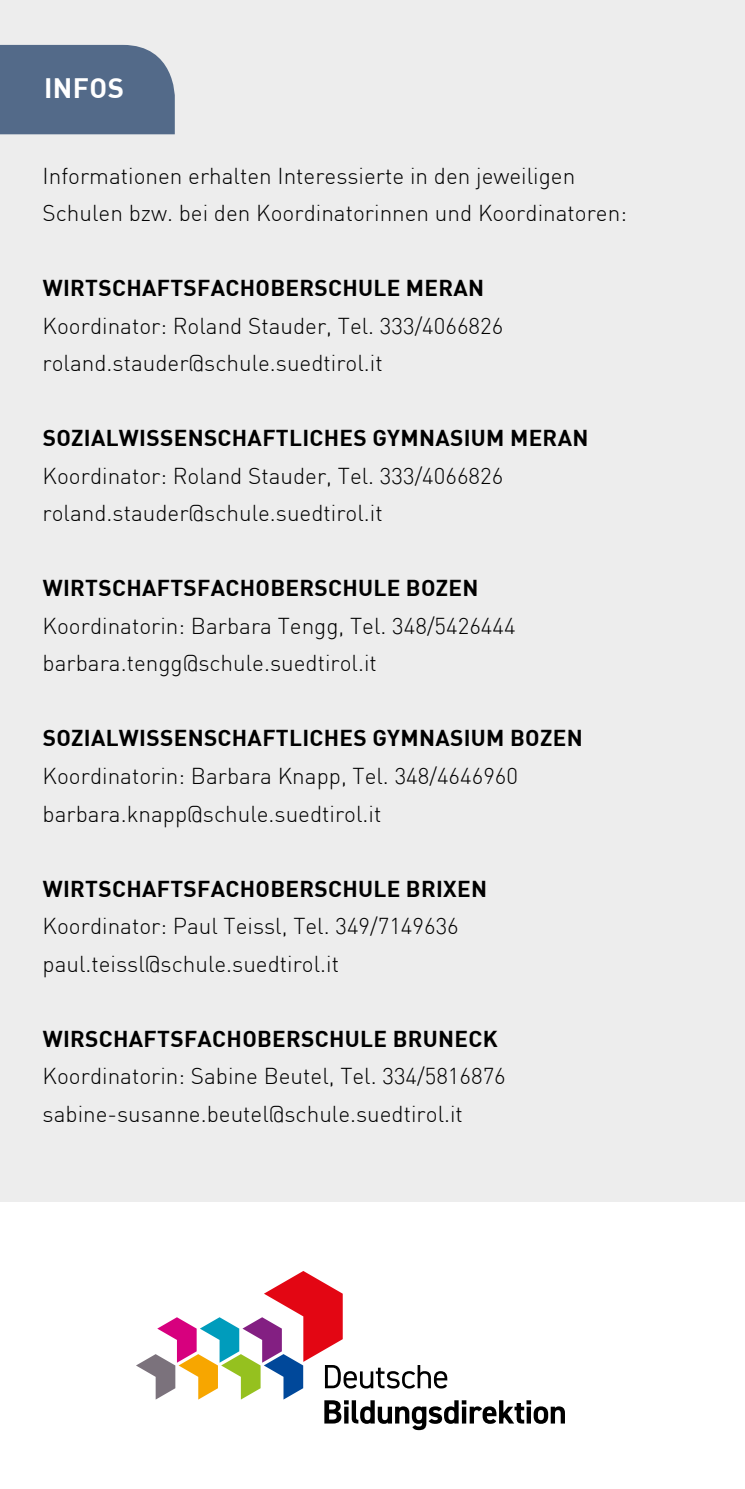
<style>
.page{position:relative;width:745px;height:1489px;background:#fff}
.page>*{position:absolute;margin:0;border:0;box-sizing:border-box;transform-origin:0 0}
.t1{font:700 27.5px "DIN";letter-spacing:.015em;color:#fff}
.t2{font:300 22.5px/37.5px "DIN";color:#000}
.t3{font:700 22.5px "DIN";letter-spacing:.015em;color:#000}
</style>
<div class="page">
<div style="left:0;top:0;width:744px;height:1201px;background:#ededed"></div>
<svg style="left:136px;top:1271px;width:428px;height:158px"></svg>
<div style="left:0;top:45px;width:175px;height:89px;background:#536a89"></div>
<p class="t1" style="left:44px;top:70px;width:81px">INFOS</p>
<p class="t2" style="left:43px;top:156px;width:585px">Informationen erhalten Interessierte in den jeweiligen<br>Schulen bzw. bei den Koordinatorinnen und Koordinatoren:</p>
<p class="t3" style="left:43px;top:273px;width:442px">WIRTSCHAFTSFACHOBERSCHULE MERAN</p>
<p class="t2" style="left:43px;top:306px;width:462px">Koordinator: Roland Stauder, Tel. 333/4066826 roland.stauder@schule.suedtirol.it</p>
<p class="t3" style="left:43px;top:423px;width:547px">SOZIALWISSENSCHAFTLICHES GYMNASIUM MERAN</p>
<p class="t2" style="left:43px;top:456px;width:462px">Koordinator: Roland Stauder, Tel. 333/4066826 roland.stauder@schule.suedtirol.it</p>
<p class="t3" style="left:43px;top:573px;width:437px">WIRTSCHAFTSFACHOBERSCHULE BOZEN</p>
<p class="t2" style="left:43px;top:606px;width:474px">Koordinatorin: Barbara Tengg, Tel. 348/5426444 barbara.tengg@schule.suedtirol.it</p>
<p class="t3" style="left:43px;top:723px;width:541px">SOZIALWISSENSCHAFTLICHES GYMNASIUM BOZEN</p>
<p class="t2" style="left:43px;top:757px;width:476px">Koordinatorin: Barbara Knapp, Tel. 348/4646960 barbara.knapp@schule.suedtirol.it</p>
<p class="t3" style="left:43px;top:873px;width:445px">WIRTSCHAFTSFACHOBERSCHULE BRIXEN</p>
<p class="t2" style="left:43px;top:907px;width:417px">Koordinator: Paul Teissl, Tel. 349/7149636 paul.teissl@schule.suedtirol.it</p>
<p class="t3" style="left:43px;top:1023px;width:456px">WIRSCHAFTSFACHOBERSCHULE BRUNECK</p>
<p class="t2" style="left:43px;top:1057px;width:464px">Koordinatorin: Sabine Beutel, Tel. 334/5816876 sabine-susanne.beutel@schule.suedtirol.it</p>
</div>
